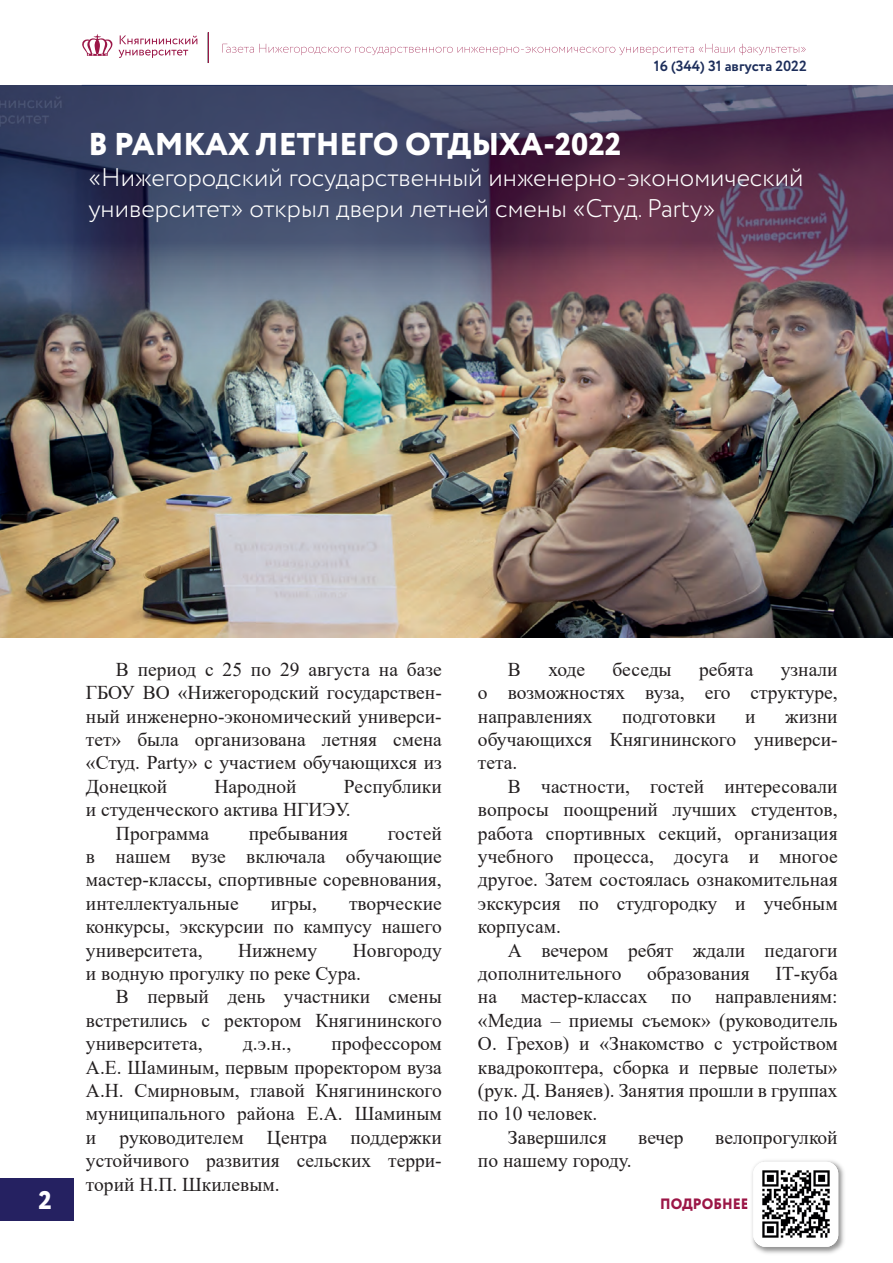
<style>
.page{position:relative;width:893px;height:1263px;background:#fff}
.page>*{position:absolute;margin:0;border:0;box-sizing:border-box;transform-origin:0 0}
.t1{font:800 31.5px "Circe";color:#fff}
.t2{font:300 25.5px/30.6px "Circe";color:#fff}
.t3{font:800 25.5px "Circe";color:#fff}
.t4{font:19.5px/23.4px "Times New Roman";color:#231f20;text-align:justify}
.t5{font:800 15px "Circe";color:#9b1646;scale:.94 1}
.t6{font:700 14.7px "Circe";color:#1c2d5a}
</style>
<div class="page">
<div style="left:0;top:1178px;width:73px;height:43px;background:#252161"></div>
<svg style="left:223px;top:44px;width:583px;height:11px"></svg>
<svg style="left:82px;top:34px;width:115px;height:24px"></svg>
<hr style="left:208px;top:32px;width:1px;height:31px;background:#9b1646">
<img style="left:0;top:86px;width:893px;height:551px">
<img style="left:0;top:85px;width:892px;height:307px">
<hr style="left:82px;top:85px;width:725px;height:1px;background:#1c2d5a">
<img style="left:752px;top:1160px;width:92px;height:94px">
<img style="left:753px;top:1162px;width:85px;height:84px">
<p class="t6" style="left:654px;top:56px;width:154px">16 (344) 31 августа 2022</p>
<h1 class="t1" style="left:88px;top:123px;width:534px">В РАМКАХ ЛЕТНЕГО ОТДЫХА-2022</h1>
<h2 class="t2" style="left:88px;top:163px;width:716px">«Нижегородский государственный инженерно-экономический университет» открыл двери летней смены «Студ. Party»</h2>
<h2 class="t3" style="left:39px;top:1183px;width:15px">2</h2>
<p class="t4" style="left:86px;top:657px;width:357px;text-indent:30px">В период с 25 по 29 августа на базе ГБОУ ВО «Нижегородский государствен&shy;ный инженерно-экономический универси&shy;тет» была организована летняя смена «Студ. Party» с участием обучающихся из Донецкой</p>
<p class="t4" style="left:214px;top:774px;width:84px">Народной</p>
<p class="t4" style="left:344px;top:774px;width:99px">Республики</p>
<p class="t4" style="left:86px;top:797px;width:266px">и студенческого актива НГИЭУ.</p>
<p class="t4" style="left:116px;top:821px;width:95px">Программа</p>
<p class="t4" style="left:249px;top:821px;width:101px">пребывания</p>
<p class="t4" style="left:86px;top:821px;width:357px;text-indent:302px">гостей в нашем вузе включала обучающие мастер-классы, спортивные соревнования, интеллектуальные</p>
<p class="t4" style="left:86px;top:891px;width:357px;text-indent:263px">творческие конкурсы, экскурсии по кампусу нашего университета,</p>
<p class="t4" style="left:271px;top:891px;width:48px">игры,</p>
<p class="t4" style="left:86px;top:938px;width:357px;text-indent:267px">Новгороду и водную прогулку по реке Сура.</p>
<p class="t4" style="left:86px;top:984px;width:357px;text-indent:30px">В первый день участники смены встретились с ректором Княгининского университета,</p>
<p class="t4" style="left:238px;top:938px;width:81px">Нижнему</p>
<p class="t4" style="left:86px;top:1031px;width:357px;text-indent:246px">профессором А.Е. Шаминым, первым проректором вуза А.Н. Смирновым, главой Княгининского муниципального района Е.А. Шаминым и руководителем Центра поддержки устойчивого развития сельских терри&shy;торий Н.П. Шкилевым.</p>
<p class="t4" style="left:243px;top:1031px;width:50px">д.э.н.,</p>
<p class="t4" style="left:508px;top:657px;width:15px">В</p>
<p class="t4" style="left:548px;top:657px;width:38px">ходе</p>
<p class="t4" style="left:613px;top:657px;width:61px">беседы</p>
<p class="t4" style="left:699px;top:657px;width:56px">ребята</p>
<p class="t4" style="left:478px;top:657px;width:361px;text-indent:303px">узнали о возможностях вуза, его структуре, направлениях</p>
<p class="t4" style="left:478px;top:704px;width:361px;text-indent:307px">жизни обучающихся Княгининского универси&shy;тета.</p>
<p class="t4" style="left:478px;top:774px;width:361px;text-indent:30px">В частности, гостей интересовали вопросы поощрений лучших студентов, работа спортивных секций, организация учебного процесса, досуга и многое другое. Затем состоялась ознакомительная экскурсия по студгородку и учебным корпусам.</p>
<p class="t4" style="left:478px;top:938px;width:361px;text-indent:30px">А вечером ребят ждали педагоги дополнительного</p>
<p class="t4" style="left:622px;top:704px;width:95px">подготовки</p>
<p class="t4" style="left:745px;top:704px;width:12px">и</p>
<p class="t4" style="left:647px;top:961px;width:104px">образования</p>
<p class="t4" style="left:775px;top:961px;width:64px">IТ-куба</p>
<p class="t4" style="left:478px;top:984px;width:361px">на мастер-классах по направлениям:</p>
<p class="t4" style="left:478px;top:1008px;width:361px">«Медиа – приемы съемок» (руководитель</p>
<p class="t4" style="left:478px;top:1031px;width:361px">О. Грехов) и «Знакомство с устройством</p>
<p class="t4" style="left:478px;top:1055px;width:361px">квадрокоптера, сборка и первые полеты»</p>
<p class="t4" style="left:478px;top:1078px;width:361px">(рук. Д. Ваняев). Занятия прошли в группах</p>
<p class="t4" style="left:478px;top:1101px;width:121px">по 10 человек.</p>
<p class="t4" style="left:508px;top:1125px;width:100px">Завершился</p>
<p class="t4" style="left:638px;top:1125px;width:47px">вечер</p>
<p class="t4" style="left:715px;top:1125px;width:124px">велопрогулкой</p>
<p class="t4" style="left:478px;top:1148px;width:155px">по нашему городу.</p>
<p class="t5" style="left:660px;top:1193px;width:96px">ПОДРОБНЕЕ</p>
</div>
